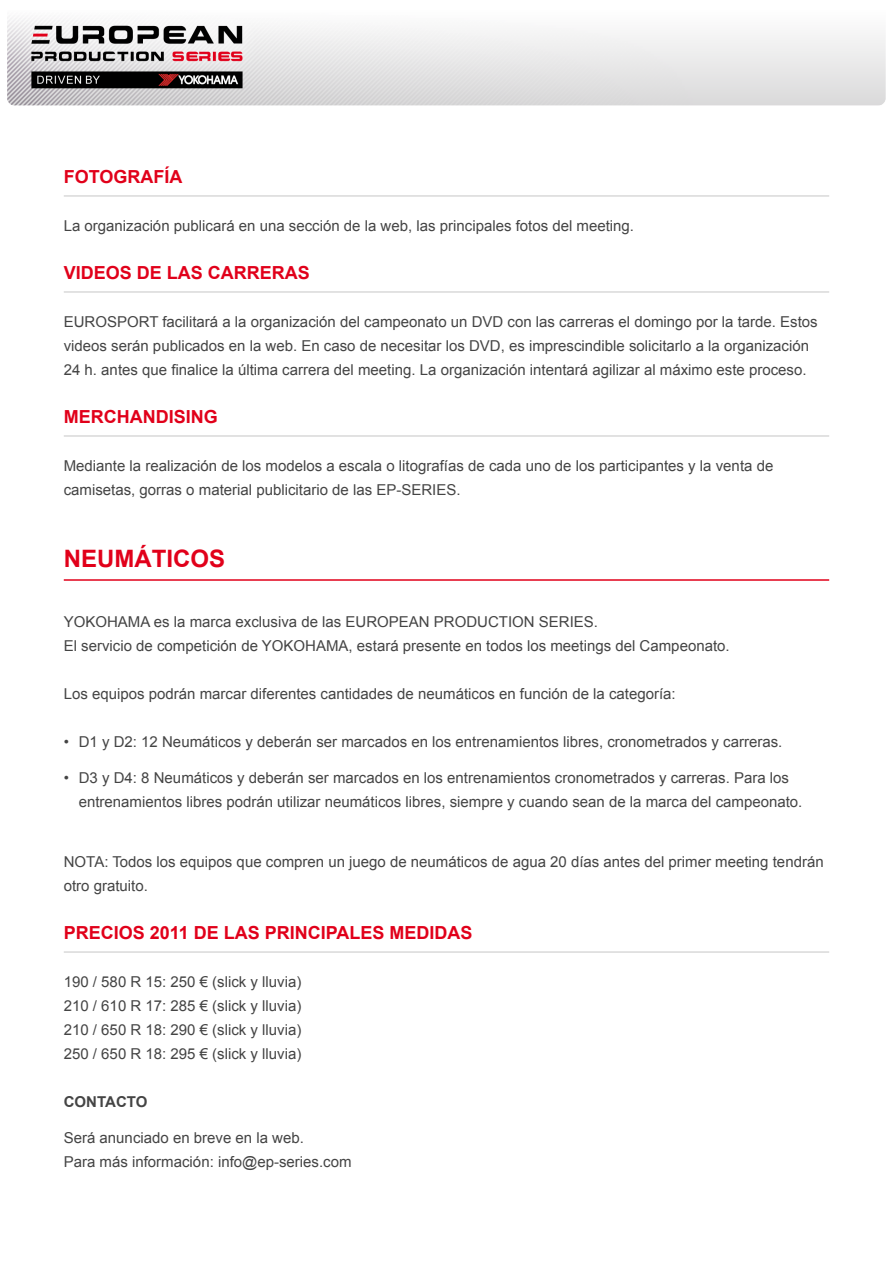
<style>
.page{position:relative;width:893px;height:1263px;background:#fff}
.page>*{position:absolute;margin:0;border:0;box-sizing:border-box;transform-origin:0 0}
.t1{font:700 24px "Arial";color:#e1001a}
.t2{font:700 18px "Arial";color:#e1001a}
.t3{font:15px/24px "Arial";color:#444}
.t4{font:700 15px "Arial";color:#444}
</style>
<div class="page">
<img style="left:7px;top:17px;width:879px;height:89px">
<hr style="left:64px;top:195px;width:765px;height:2px;background:#d9d9d9">
<hr style="left:64px;top:291px;width:765px;height:2px;background:#d9d9d9">
<hr style="left:64px;top:435px;width:765px;height:2px;background:#d9d9d9">
<hr style="left:64px;top:579px;width:765px;height:2px;background:#e1001a">
<hr style="left:64px;top:951px;width:765px;height:2px;background:#d9d9d9">
<p class="t2" style="left:64px;top:167px;width:120px">FOTOGRAFÍA</p>
<p class="t3" style="left:64px;top:214px;width:572px">La organización publicará en una sección de la web, las principales fotos del meeting.</p>
<p class="t2" style="left:64px;top:263px;width:248px">VIDEOS DE LAS CARRERAS</p>
<p class="t3" style="left:64px;top:310px;width:755px">EUROSPORT facilitará a la organización del campeonato un DVD con las carreras el domingo por la tarde. Estos videos serán publicados en la web. En caso de necesitar los DVD, es imprescindible solicitarlo a la organización<br>24 h. antes que finalice la última carrera del meeting. La organización intentará agilizar al máximo este proceso.</p>
<p class="t2" style="left:64px;top:407px;width:155px">MERCHANDISING</p>
<p class="t3" style="left:64px;top:454px;width:711px">Mediante la realización de los modelos a escala o litografías de cada uno de los participantes y la venta de camisetas, gorras o material publicitario de las EP-SERIES.</p>
<h1 class="t1" style="left:64px;top:545px;width:163px">NEUMÁTICOS</h1>
<p class="t3" style="left:64px;top:610px;width:667px">YOKOHAMA es la marca exclusiva de las EUROPEAN PRODUCTION SERIES.<br>El servicio de competición de YOKOHAMA, estará presente en todos los meetings del Campeonato.</p>
<p class="t3" style="left:64px;top:682px;width:613px">Los equipos podrán marcar diferentes cantidades de neumáticos en función de la categoría:</p>
<p class="t3" style="left:64px;top:730px;width:720px">• D1 y D2: 12 Neumáticos y deberán ser marcados en los entrenamientos libres, cronometrados y carreras.</p>
<p class="t3" style="left:79px;top:766px;width:725px;text-indent:-15px">• D3 y D4: 8 Neumáticos y deberán ser marcados en los entrenamientos cronometrados y carreras. Para los entrenamientos libres podrán utilizar neumáticos libres, siempre y cuando sean de la marca del campeonato.</p>
<p class="t3" style="left:64px;top:850px;width:761px">NOTA: Todos los equipos que compren un juego de neumáticos de agua 20 días antes del primer meeting tendrán otro gratuito.</p>
<p class="t2" style="left:64px;top:923px;width:410px">PRECIOS 2011 DE LAS PRINCIPALES MEDIDAS</p>
<p class="t3" style="left:64px;top:970px;width:239px;text-align:justify">190 / 580 R 15: 250 € (slick y lluvia)<br>210 / 610 R 17: 285 € (slick y lluvia)<br>210 / 650 R 18: 290 € (slick y lluvia)<br>250 / 650 R 18: 295 € (slick y lluvia)</p>
<p class="t4" style="left:64px;top:1093px;width:85px">CONTACTO</p>
<p class="t3" style="left:64px;top:1126px;width:289px">Será anunciado en breve en la web.<br>Para más información: info@ep-series.com</p>
</div>
